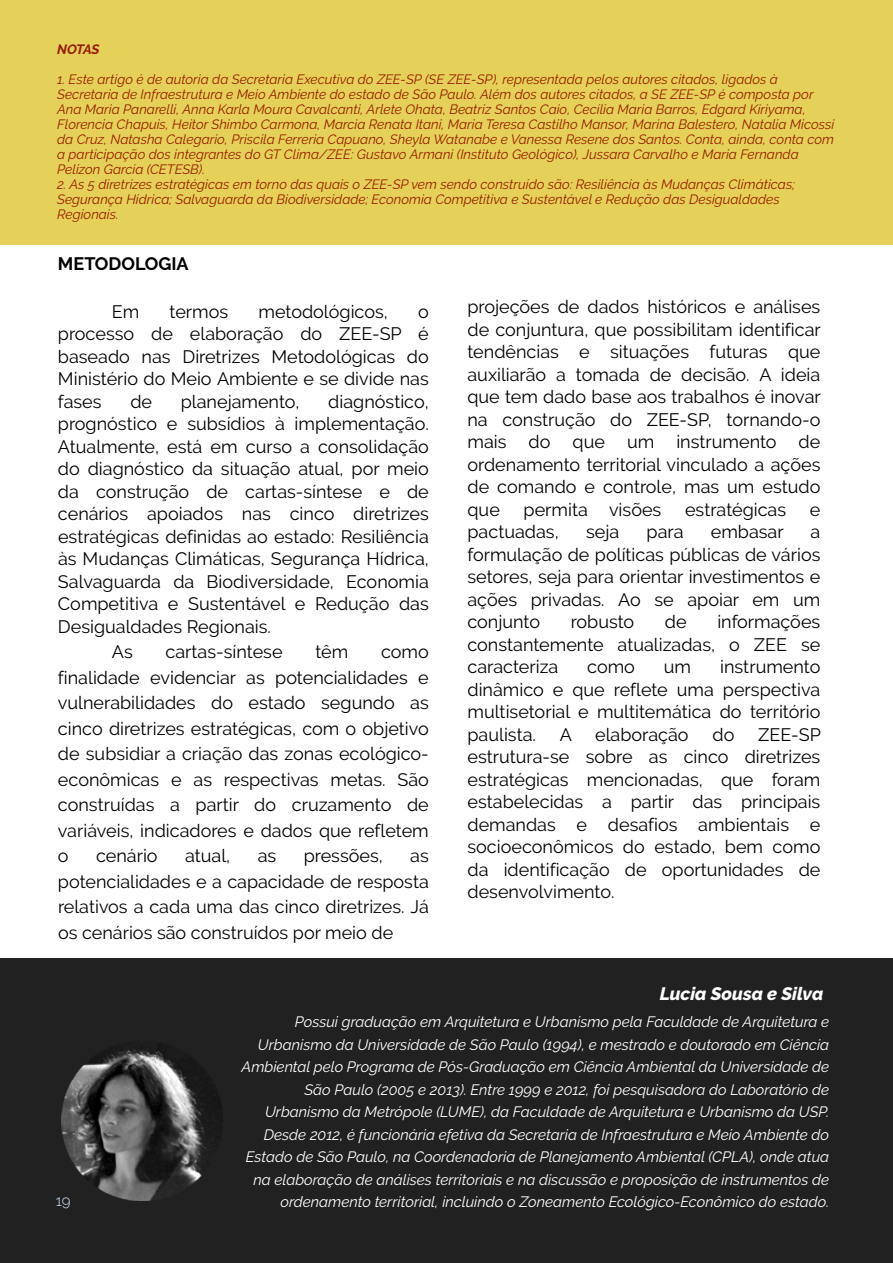
<style>
.page{position:relative;width:893px;height:1263px;background:#fff}
.page>*{position:absolute;margin:0;border:0;box-sizing:border-box;transform-origin:0 0}
.t1{font:18px/22.5px "Raleway";color:#000;text-align:justify}
.t2{font:italic 800 18px "Raleway";color:#fff}
.t3{font:700 18px "Raleway";color:#000}
.t4{font:italic 15px/22.5px "Raleway";color:#fff;text-align:right}
.t5{font:300 15px "Raleway";color:#d3eaff}
.t6{font:italic 13.5px/15px "Raleway";color:#961d00}
.t7{font:italic 700 13.5px "Raleway";letter-spacing:-.04em;color:#961d00}
</style>
<div class="page">
<div style="left:0;top:958px;width:893px;height:305px;background:#212121"></div>
<img style="left:61px;top:1045px;width:162px;height:155px">
<div style="left:0;top:0;width:893px;height:245px;background:#e5d159"></div>
<p class="t7" style="left:57px;top:42px;width:44px">NOTAS</p>
<p class="t6" style="left:57px;top:72px;width:779px">1. Este artigo é de autoria da Secretaria Executiva do ZEE-SP (SE ZEE-SP), representada pelos autores citados, ligados à Secretaria de Infraestrutura e Meio Ambiente do estado de São Paulo. Além dos autores citados, a SE ZEE-SP é composta por Ana Maria Panarelli, Anna Karla Moura Cavalcanti, Arlete Ohata, Beatriz Santos Caio, Cecília Maria Barros, Edgard Kiriyama, Florencia Chapuis, Heitor Shimbo Carmona, Marcia Renata Itani, Maria Teresa Castilho Mansor, Marina Balestero, Natalia Micossi da Cruz, Natasha Calegario, Priscila Ferreria Capuano, Sheyla Watanabe e Vanessa Resene dos Santos. Conta, ainda, conta com a participação dos integrantes do GT Clima/ZEE: Gustavo Armani (Instituto Geológico), Jussara Carvalho e Maria Fernanda Pelizon Garcia (CETESB).</p>
<p class="t6" style="left:57px;top:177px;width:739px">2. As 5 diretrizes estratégicas em torno das quais o ZEE-SP vem sendo construído são: Resiliência às Mudanças Climáticas;<br>Segurança Hídrica; Salvaguarda da Biodiversidade; Economia Competitiva e Sustentável e Redução das Desigualdades<br>Regionais.</p>
<p class="t3" style="left:58px;top:253px;width:132px">METODOLOGIA</p>
<p class="t1" style="left:112px;top:300px;width:29px">Em</p>
<p class="t1" style="left:170px;top:300px;width:60px">termos</p>
<p class="t1" style="left:259px;top:300px;width:131px">metodológicos,</p>
<p class="t1" style="left:58px;top:300px;width:372px;text-indent:360px">o processo de elaboração do ZEE-SP é baseado nas Diretrizes Metodológicas do Ministério do Meio Ambiente e se divide nas fases</p>
<p class="t1" style="left:58px;top:390px;width:372px;text-indent:270px">diagnóstico, prognóstico e subsídios à implementação.<br>Atualmente, está em curso a consolidação do diagnóstico da situação atual, por meio da construção de cartas-síntese e de cenários apoiados nas cinco diretrizes estratégicas definidas ao estado: Resiliência às Mudanças Climáticas, Segurança Hídrica, Salvaguarda da Biodiversidade, Economia Competitiva e Sustentável e Redução das Desigualdades Regionais.</p>
<p class="t1" style="left:112px;top:641px;width:22px">As</p>
<p class="t1" style="left:166px;top:641px;width:119px">cartas-síntese</p>
<p class="t1" style="left:315px;top:641px;width:34px">têm</p>
<p class="t1" style="left:130px;top:390px;width:23px">de</p>
<p class="t1" style="left:181px;top:390px;width:120px">planejamento,</p>
<p class="t1" style="left:58px;top:639px;width:372px;line-height:25.5px;text-indent:323px">como finalidade evidenciar as potencialidades e vulnerabilidades do estado segundo as cinco diretrizes estratégicas, com o objetivo de subsidiar a criação das zonas ecológico&shy;econômicas e as respectivas metas. São construídas a partir do cruzamento de variáveis, indicadores e dados que refletem o</p>
<p class="t1" style="left:96px;top:845px;width:63px">cenário</p>
<p class="t1" style="left:185px;top:845px;width:47px">atual,</p>
<p class="t1" style="left:258px;top:845px;width:20px">as</p>
<p class="t1" style="left:304px;top:845px;width:81px">pressões,</p>
<p class="t1" style="left:58px;top:843px;width:372px;line-height:25.5px;text-indent:352px">as potencialidades e a capacidade de resposta relativos a cada uma das cinco diretrizes. Já os cenários são construídos por meio de</p>
<p class="t1" style="left:467px;top:296px;width:355px">projeções de dados históricos e análises de conjuntura, que possibilitam identificar tendências e situações futuras que auxiliarão a tomada de decisão. A ideia que tem dado base aos trabalhos é inovar na construção do ZEE-SP, tornando-o mais do que um instrumento de ordenamento territorial vinculado a ações de comando e controle, mas um estudo que</p>
<p class="t1" style="left:524px;top:498px;width:139px">permita visões</p>
<p class="t1" style="left:685px;top:498px;width:103px">estratégicas</p>
<p class="t1" style="left:810px;top:498px;width:12px">e</p>
<p class="t1" style="left:468px;top:521px;width:93px">pactuadas,</p>
<p class="t1" style="left:586px;top:521px;width:35px">seja</p>
<p class="t1" style="left:647px;top:521px;width:38px">para</p>
<p class="t1" style="left:711px;top:521px;width:74px">embasar</p>
<p class="t1" style="left:467px;top:521px;width:354px;text-indent:343px">a formulação de políticas públicas de vários setores, seja para orientar investimentos e ações privadas. Ao se apoiar em um conjunto</p>
<p class="t1" style="left:467px;top:611px;width:354px;text-indent:250px">informações constantemente atualizadas, o ZEE se caracteriza</p>
<p class="t1" style="left:571px;top:611px;width:65px">robusto</p>
<p class="t1" style="left:665px;top:611px;width:23px">de</p>
<p class="t1" style="left:467px;top:656px;width:354px;text-indent:253px">instrumento dinâmico e que reflete uma perspectiva multisetorial e multitemática do território paulista.</p>
<p class="t1" style="left:587px;top:656px;width:49px">como</p>
<p class="t1" style="left:664px;top:656px;width:29px">um</p>
<p class="t1" style="left:560px;top:723px;width:14px">A</p>
<p class="t1" style="left:595px;top:723px;width:95px">elaboração</p>
<p class="t1" style="left:712px;top:723px;width:23px">do</p>
<p class="t1" style="left:467px;top:723px;width:355px;text-indent:291px">ZEE-SP estrutura-se sobre as cinco diretrizes estratégicas mencionadas, que foram estabelecidas a partir das principais demandas e desafios ambientais e socioeconômicos do estado, bem como da identificação de oportunidades de desenvolvimento.</p>
<p class="t2" style="left:660px;top:984px;width:165px">Lucia Sousa e Silva</p>
<p class="t4" style="left:242px;top:1011px;width:589px">Possui graduação em Arquitetura e Urbanismo pela Faculdade de Arquitetura e Urbanismo da Universidade de São Paulo (1994), e mestrado e doutorado em Ciência Ambiental pelo Programa de Pós-Graduação em Ciência Ambiental da Universidade de São Paulo (2005 e 2013). Entre 1999 e 2012, foi pesquisadora do Laboratório de Urbanismo da Metrópole (LUME), da Faculdade de Arquitetura e Urbanismo da USP.<br>Desde 2012, é funcionária efetiva da Secretaria de Infraestrutura e Meio Ambiente do Estado de São Paulo, na Coordenadoria de Planejamento Ambiental (CPLA), onde atua na elaboração de análises territoriais e na discussão e proposição de instrumentos de</p>
<p class="t5" style="left:56px;top:1191px;width:16px">19</p>
<p class="t4" style="left:280px;top:1191px;width:550px">ordenamento territorial, incluindo o Zoneamento Ecológico-Econômico do estado.</p>
</div>
